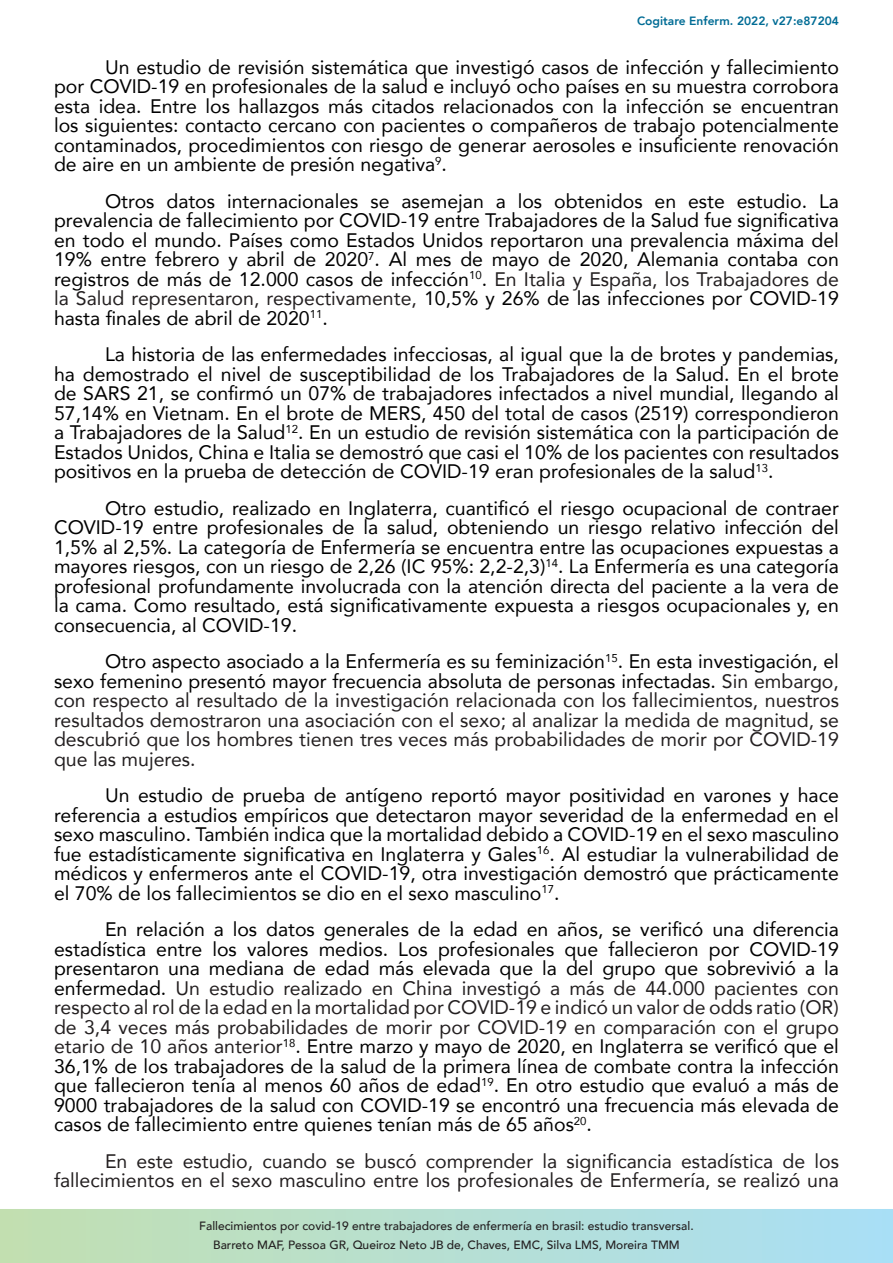
<style>
.page{position:relative;width:893px;height:1263px;background:#fff}
.page>*{position:absolute;margin:0;border:0;box-sizing:border-box;transform-origin:0 0}
.TEXTO{font:19.5px/19.5px "Avenir";color:#000001;text-align:justify}
.TEXTO-2{font:19.5px/19.5px "Avenir";color:#231f20;text-align:justify}
.t1{font:500 12px/18.6px "Avenir";color:#231f20;text-align:center}
.t2{font:800 12px "Avenir";color:#006c95}
.s1{color:#231f20}
.s2{color:#000001}
</style>
<div class="page">
<svg style="left:0;top:1209px;width:893px;height:54px;background:#b6dfd2"></svg>
<p class="t2" style="left:637px;top:10px;width:203px">Cogitare Enferm. 2022, v27:e87204</p>
<p class="TEXTO" style="left:54px;top:56px;width:786px;text-indent:51px">Un estudio de revisión sistemática que investigó casos de infección y fallecimiento por COVID-19 en profesionales de la salud e incluyó ocho países en su muestra corrobora esta idea. Entre los hallazgos más citados relacionados con la infección se encuentran los siguientes: contacto cercano con pacientes o compañeros de trabajo potencialmente contaminados, procedimientos con riesgo de generar aerosoles e insuficiente renovación de aire en un ambiente de presión negativa<sup>9</sup>.</p>
<p class="TEXTO" style="left:54px;top:190px;width:786px;text-indent:51px">Otros datos internacionales se asemejan a los obtenidos en este estudio. La prevalencia de fallecimiento por COVID-19 entre Trabajadores de la Salud fue significativa en todo el mundo. Países como Estados Unidos reportaron una prevalencia máxima del 19% entre febrero y abril de 2020<sup>7</sup>. Al mes de mayo de 2020, Alemania contaba con registros de más de 12.000 casos de infección<sup>10</sup>. <span class="s1">En Italia y España, los Trabajadores de la Salud representaron, respectivamente,</span> 10,5% y 26% de las infecciones por COVID-19 hasta finales de abril de 2020<sup>11</sup>.</p>
<p class="TEXTO" style="left:54px;top:344px;width:786px;text-indent:51px">La historia de las enfermedades infecciosas, al igual que la de brotes y pandemias, ha demostrado el nivel de susceptibilidad de los Trabajadores de la Salud. En el brote de SARS 21, se confirmó un 07% de trabajadores infectados a nivel mundial, llegando al 57,14% en Vietnam. En el brote de MERS, 450 del total de casos (2519) correspondieron a Trabajadores de la Salud<sup>12</sup>. En un estudio de revisión sistemática con la participación de Estados Unidos, China e Italia se demostró que casi el 10% de los pacientes con resultados positivos en la prueba de detección de COVID-19 eran profesionales de la salud<sup>13</sup>.</p>
<p class="TEXTO" style="left:54px;top:497px;width:786px;text-indent:51px">Otro estudio, realizado en Inglaterra, cuantificó el riesgo ocupacional de contraer COVID-19 entre profesionales de la salud, obteniendo un riesgo relativo infección del 1,5% al 2,5%. La categoría de Enfermería se encuentra entre las ocupaciones expuestas a mayores riesgos, con un riesgo de 2,26 (IC 95%: 2,2-2,3)<sup>14</sup>. La Enfermería es una categoría profesional profundamente involucrada con la atención directa del paciente a la vera de la cama. Como resultado, está significativamente expuesta a riesgos ocupacionales y, en consecuencia, al COVID-19.</p>
<p class="TEXTO-2" style="left:54px;top:651px;width:786px;text-indent:51px"><span class="s2">Otro aspecto asociado a la Enfermería es su feminización</span><sup>15</sup><span class="s2">. En esta investigación, el sexo femenino presentó mayor frecuencia absoluta de personas infectadas.</span> Sin embargo, con respecto al resultado de la investigación relacionada con los fallecimientos, nuestros resultados demostraron una asociación con el sexo; al analizar la medida de magnitud, se descubrió que los hombres tienen tres veces más probabilidades de morir por COVID-19 que las mujeres.</p>
<p class="TEXTO" style="left:54px;top:785px;width:786px;text-indent:51px">Un estudio de prueba de antígeno reportó mayor positividad en varones y hace referencia a estudios empíricos que detectaron mayor severidad de la enfermedad en el sexo masculino. También indica que la mortalidad debido a COVID-19 en el sexo masculino fue estadísticamente significativa en Inglaterra y Gales<sup>16</sup>. Al estudiar la vulnerabilidad de médicos y enfermeros ante el COVID-19, otra investigación demostró que prácticamente el 70% de los fallecimientos se dio en el sexo masculino<sup>17</sup>.</p>
<p class="TEXTO" style="left:54px;top:919px;width:786px;text-indent:51px">En relación a los datos generales de la edad en años, se verificó una diferencia estadística entre los valores medios. Los profesionales que fallecieron por COVID-19 presentaron una mediana de edad más elevada que la del grupo que sobrevivió a la enfermedad. <span class="s1">Un estudio realizado en China investigó a más de 44.000 pacientes con respecto al rol de la edad en la mortalidad por COVID-19 e indicó un valor de odds ratio (OR) de 3,4 veces más probabilidades de morir por COVID-19 en comparación con el grupo etario de 10 años anterior</span><sup>18</sup>. Entre marzo y mayo de 2020, en Inglaterra se verificó que el 36,1% de los trabajadores de la salud de la primera línea de combate contra la infección que fallecieron tenía al menos 60 años de edad<sup>19</sup>. En otro estudio que evaluó a más de 9000 trabajadores de la salud con COVID-19 se encontró una frecuencia más elevada de casos de fallecimiento entre quienes tenían más de 65 años<sup>20</sup>.</p>
<p class="TEXTO-2" style="left:54px;top:1150px;width:786px;text-align:right">En este estudio, cuando se buscó comprender la significancia estadística de los fallecimientos en el sexo masculino entre los profesionales de Enfermería, se realizó una</p>
<p class="t1" style="left:199px;top:1216px;width:496px">Fallecimientos por covid-19 entre trabajadores de enfermería en brasil: estudio transversal.<br>Barreto MAF, Pessoa GR, Queiroz Neto JB de, Chaves, EMC, Silva LMS, Moreira TMM</p>
</div>
